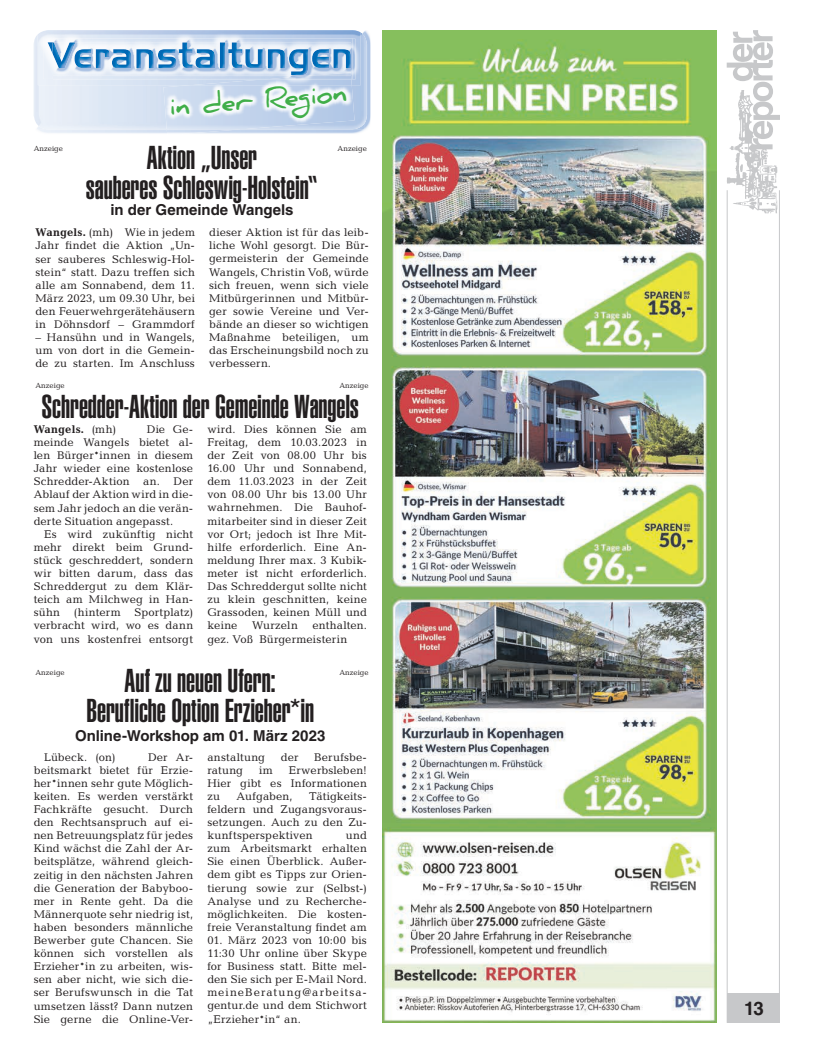
<style>
.page{position:relative;width:819px;height:1053px;background:#fff}
.page>*{position:absolute;margin:0;border:0;box-sizing:border-box;transform-origin:0 0}
.t1{font:32.5px/30px "Helvetica LT Std Ultra Comp";letter-spacing:-.005em;color:#231f20;text-align:center}
.t2{font:700 26.25px "Daniel";color:#40ae49}
.t3{font:700 18.75px "Helvetica LT Std";color:#231f20}
.t4{font:700 15px "Helvetica LT Std";color:#231f20}
.t5{font:11.25px/13.1px "Candida Std";letter-spacing:.015em;color:#231f20;text-align:justify}
.t6{font:700 11.25px "Candida Std";letter-spacing:.015em;color:#231f20}
.t7{font:7.5px "Candida Std";color:#231f20}
.s1{font-weight:700}
.s2{font-weight:400}
</style>
<div class="page">
<div style="left:726px;top:993px;width:53px;height:29px;background:#c7c8ca"></div>
<hr style="left:778px;top:190px;width:1px;height:832px;background:#c7c8ca">
<hr style="left:726px;top:190px;width:1px;height:832px;background:#c7c8ca">
<img style="left:726px;top:149px;width:52px;height:65px">
<svg style="left:726px;top:30px;width:54px;height:119px"></svg>
<img style="left:383px;top:30px;width:333px;height:992px">
<img style="left:38px;top:30px;width:332px;height:104px">
<img style="left:366px;top:40px;width:1px;height:80px">
<img style="left:34px;top:39px;width:1px;height:81px">
<img style="left:35px;top:37px;width:1px;height:85px">
<img style="left:36px;top:30px;width:329px;height:99px">
<img style="left:38px;top:33px;width:322px;height:52px">
<img style="left:43px;top:38px;width:309px;height:41px">
<img style="left:53px;top:39px;width:299px;height:40px">
<img style="left:53px;top:42px;width:298px;height:33px">
<img style="left:167px;top:130px;width:73px;height:4px">
<img style="left:167px;top:129px;width:76px;height:1px">
<img style="left:163px;top:85px;width:191px;height:44px">
<img style="left:190px;top:79px;width:162px;height:6px">
<img style="left:262px;top:79px;width:89px;height:1px">
<img style="left:270px;top:75px;width:81px;height:4px">
<img style="left:316px;top:73px;width:35px;height:2px">
<p class="t2" style="left:168px;top:90px;width:179px;rotate:-4deg">in der Region</p>
<p class="t7" style="left:34px;top:144px;width:31px">Anzeige</p>
<p class="t7" style="left:337px;top:144px;width:31px">Anzeige</p>
<p class="t1" style="left:86px;top:143px;width:234px">Aktion „Unser<br>sauberes Schleswig-Holstein“</p>
<p class="t4" style="left:110px;top:200px;width:185px">in der Gemeinde Wangels</p>
<p class="t5" style="left:35px;top:226px;width:161px"><span class="s1">Wangels.</span> (mh) Wie in jedem Jahr findet die Aktion „Un&shy;ser sauberes Schleswig-Hol&shy;stein“ statt. Dazu treffen sich alle am Sonnabend, dem 11.<br>März 2023, um 09.30 Uhr, bei den Feuerwehrgerätehäusern in Döhnsdorf – Grammdorf</p>
<p class="t5" style="left:35px;top:331px;width:161px">– Hansühn und in Wangels, um von dort in die Gemein&shy;de zu starten. Im Anschluss</p>
<p class="t5" style="left:209px;top:226px;width:161px">dieser Aktion ist für das leib&shy;liche Wohl gesorgt. Die Bür&shy;germeisterin der Gemeinde Wangels, Christin Voß, würde sich freuen, wenn sich viele Mitbürgerinnen und Mitbür&shy;ger sowie Vereine und Ver&shy;bände an dieser so wichtigen Maßnahme beteiligen, um das Erscheinungsbild noch zu verbessern.</p>
<p class="t7" style="left:35px;top:381px;width:31px">Anzeige</p>
<p class="t7" style="left:339px;top:381px;width:31px">Anzeige</p>
<p class="t1" style="left:42px;top:392px;width:319px">Schredder-Aktion der Gemeinde Wangels</p>
<p class="t6" style="left:34px;top:422px;width:84px">Wangels. <span class="s2">(mh)</span></p>
<p class="t5" style="left:147px;top:422px;width:48px">Die Ge-</p>
<p class="t5" style="left:34px;top:435px;width:161px">meinde Wangels bietet al-</p>
<p class="t5" style="left:34px;top:449px;width:161px">len Bürger*innen in diesem</p>
<p class="t5" style="left:34px;top:462px;width:161px">Jahr wieder eine kostenlose</p>
<p class="t5" style="left:34px;top:475px;width:161px">Schredder-Aktion an. Der</p>
<p class="t5" style="left:34px;top:488px;width:161px">Ablauf der Aktion wird in die-</p>
<p class="t5" style="left:34px;top:501px;width:161px">sem Jahr jedoch an die verän-</p>
<p class="t5" style="left:34px;top:514px;width:141px">derte Situation angepasst.</p>
<p class="t5" style="left:44px;top:527px;width:150px">Es wird zukünftig nicht</p>
<p class="t5" style="left:34px;top:540px;width:161px">mehr direkt beim Grund-</p>
<p class="t5" style="left:34px;top:553px;width:161px">stück geschreddert, sondern</p>
<p class="t5" style="left:34px;top:566px;width:161px">wir bitten darum, dass das</p>
<p class="t5" style="left:34px;top:579px;width:161px">Schreddergut zu dem Klär-</p>
<p class="t5" style="left:34px;top:593px;width:161px">teich am Milchweg in Han-</p>
<p class="t5" style="left:34px;top:606px;width:161px">sühn (hinterm Sportplatz)</p>
<p class="t5" style="left:34px;top:619px;width:161px">verbracht wird, wo es dann</p>
<p class="t5" style="left:34px;top:632px;width:161px">von uns kostenfrei entsorgt</p>
<p class="t5" style="left:207px;top:422px;width:161px">wird. Dies können Sie am Freitag, dem 10.03.2023 in der Zeit von 08.00 Uhr bis 16.00 Uhr und Sonnabend, dem 11.03.2023 in der Zeit von 08.00 Uhr bis 13.00 Uhr wahrnehmen. Die Bauhof&shy;mitarbeiter sind in dieser Zeit vor Ort; jedoch ist Ihre Mit&shy;hilfe erforderlich. Eine An&shy;meldung Ihrer max. 3 Kubik&shy;meter ist nicht erforderlich.<br>Das Schreddergut sollte nicht zu klein geschnitten, keine Grassoden, keinen Müll und keine</p>
<p class="t5" style="left:207px;top:619px;width:161px;text-indent:105px">enthalten. gez. Voß Bürgermeisterin</p>
<p class="t5" style="left:252px;top:619px;width:47px">Wurzeln</p>
<p class="t1" style="left:86px;top:665px;width:229px">Auf zu neuen Ufern:<br>Berufliche Option Erzieher*in</p>
<p class="t4" style="left:75px;top:727px;width:252px">Online-Workshop am 01. März 2023</p>
<p class="t5" style="left:44px;top:750px;width:73px">Lübeck. (on)</p>
<p class="t7" style="left:35px;top:668px;width:31px">Anzeige</p>
<p class="t7" style="left:339px;top:668px;width:31px">Anzeige</p>
<p class="t5" style="left:34px;top:750px;width:161px;text-indent:114px">Der Ar&shy;beitsmarkt bietet für Erzie&shy;her*innen sehr gute Möglich&shy;keiten. Es werden verstärkt Fachkräfte gesucht. Durch den Rechtsanspruch auf ei&shy;nen Betreuungsplatz für jedes Kind wächst die Zahl der Ar&shy;beitsplätze, während gleich&shy;zeitig in den nächsten Jahren die Generation der Babyboo&shy;mer in Rente geht. Da die Männerquote sehr niedrig ist, haben besonders männliche Bewerber gute Chancen. Sie können sich vorstellen als Erzieher*in zu arbeiten, wis&shy;sen aber nicht, wie sich die&shy;ser Berufswunsch in die Tat umsetzen lässt? Dann nutzen Sie gerne die Online-Ver-</p>
<p class="t5" style="left:207px;top:750px;width:59px">anstaltung</p>
<p class="t5" style="left:281px;top:750px;width:19px">der</p>
<p class="t5" style="left:314px;top:750px;width:54px">Berufsbe-</p>
<p class="t5" style="left:207px;top:763px;width:161px;text-indent:81px">Erwerbsleben!<br>Hier gibt es Informationen zu</p>
<p class="t5" style="left:207px;top:763px;width:37px">ratung</p>
<p class="t5" style="left:259px;top:763px;width:15px">im</p>
<p class="t5" style="left:207px;top:789px;width:161px;text-indent:102px">Tätigkeits&shy;feldern und Zugangsvoraus&shy;setzungen. Auch zu den Zu&shy;kunftsperspektiven</p>
<p class="t5" style="left:236px;top:789px;width:58px">Aufgaben,</p>
<p class="t5" style="left:207px;top:828px;width:161px;text-indent:138px">und zum Arbeitsmarkt erhalten Sie einen Überblick. Außer&shy;dem gibt es Tipps zur Orien&shy;tierung sowie zur (Selbst-)<br>Analyse und zu Recherche&shy;möglichkeiten. Die kosten&shy;freie Veranstaltung findet am</p>
<p class="t5" style="left:207px;top:933px;width:161px">01. März 2023 von 10:00 bis 11:30 Uhr online über Skype for Business statt. Bitte mel&shy;den Sie sich per E-Mail Nord. meineBeratung@arbeitsa&shy;gentur.de und dem Stichwort „Erzieher*in“ an.</p>
<p class="t3" style="left:744px;top:996px;width:21px">13</p>
</div>
